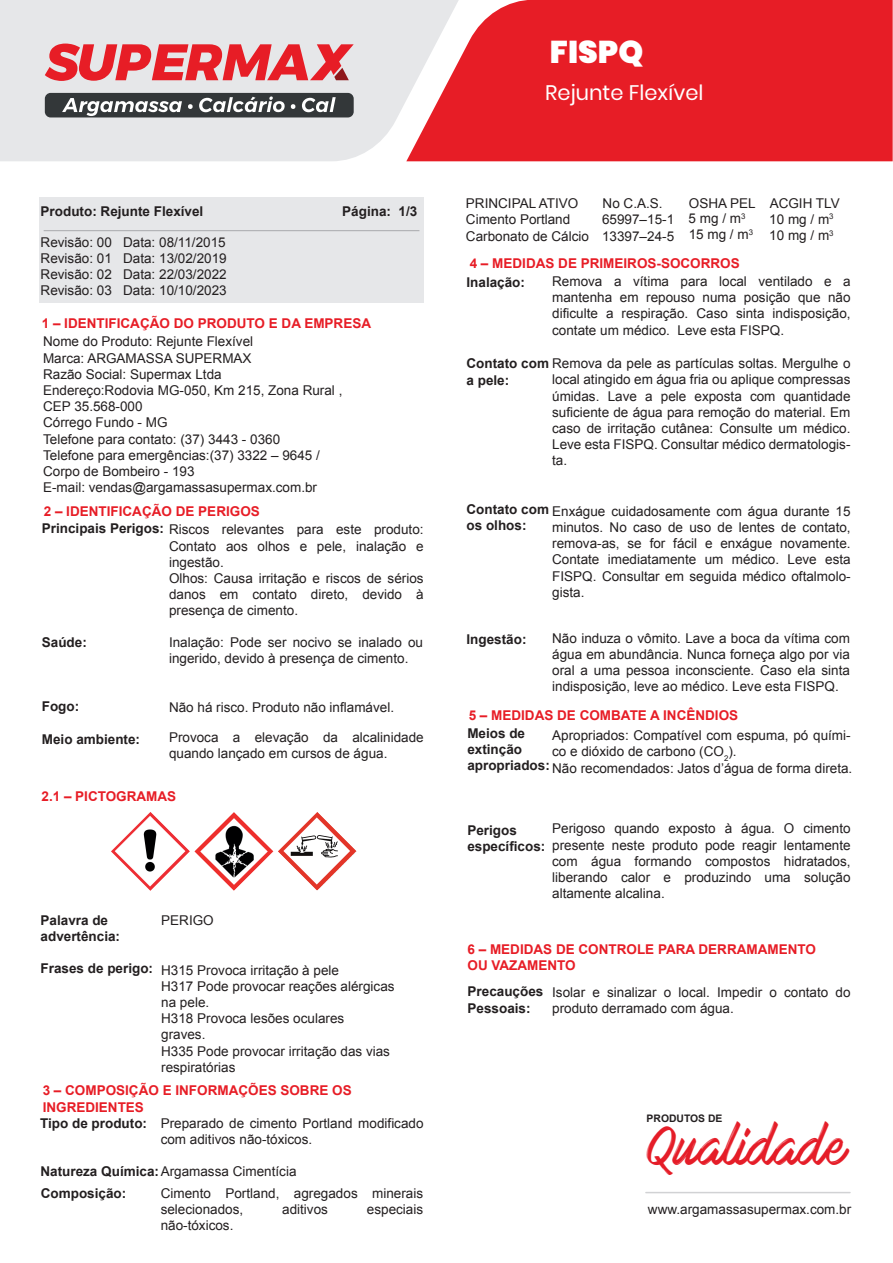
<style>
.page{position:relative;width:893px;height:1263px;background:#fff}
.page>*{position:absolute;margin:0;border:0;box-sizing:border-box;transform-origin:0 0}
.t1{font:48.6px "Mark My Words";color:#e51d28}
.t2{font:900 31.5px "Poppins";color:#fff}
.t3{font:21px "Poppins";color:#fff}
.t4{font:13.5px/16.2px "Arial";color:#231f20}
.t5{font:700 13.5px/16.2px "Arial";color:#231f20}
.t6{font:700 13.5px/16.2px "Arial";color:#e71d26}
.t7{font:700 10.35px "Arial";color:#231f20}
.s1{font-weight:700;color:#e71d26}
.s2{font-weight:700}
</style>
<div class="page">
<hr style="left:646px;top:1192px;width:204px;height:1px;background:#d1d2d4">
<div style="left:0;top:0;width:406px;height:161px;background:#e6e7e9"></div>
<svg style="left:406px;top:0;width:487px;height:161px;background:#e83139"></svg>
<div style="left:45px;top:93px;width:309px;height:24px;background:#333739;border-radius:6px"></div>
<svg style="left:62px;top:98px;width:120px;height:18px"></svg>
<svg style="left:188px;top:104px;width:5px;height:5px"></svg>
<svg style="left:199px;top:96px;width:86px;height:16px"></svg>
<svg style="left:291px;top:104px;width:4px;height:5px"></svg>
<svg style="left:302px;top:97px;width:34px;height:15px"></svg>
<svg style="left:45px;top:44px;width:309px;height:37px;background:#e57076"></svg>
<div style="left:39px;top:197px;width:384px;height:105px;background:#e6e7e9"></div>
<hr style="left:44px;top:230px;width:375px;height:1px;background:#a8a9ad">
<img style="left:194px;top:812px;width:79px;height:79px">
<img style="left:111px;top:812px;width:79px;height:79px">
<img style="left:278px;top:812px;width:79px;height:78px">
<p class="t5" style="left:41px;top:204px;width:164px">Produto: Rejunte Flexível</p>
<p class="t4" style="left:41px;top:234px;width:188px;text-align:justify">Revisão: 00 Data: 08/11/2015<br>Revisão: 01 Data: 13/02/2019<br>Revisão: 02 Data: 22/03/2022<br>Revisão: 03 Data: 10/10/2023</p>
<p class="t5" style="left:342px;top:204px;width:77px">Página: 1/3</p>
<p class="t6" style="left:42px;top:316px;width:331px">1 – IDENTIFICAÇÃO DO PRODUTO E DA EMPRESA</p>
<p class="t4" style="left:43px;top:334px;width:301px">Nome do Produto: Rejunte Flexível<br>Marca: ARGAMASSA SUPERMAX<br>Razão Social: Supermax Ltda<br>Endereço:Rodovia MG-050, Km 215, Zona Rural ,<br>CEP 35.568-000<br>Córrego Fundo - MG<br>Telefone para contato: (37) 3443 - 0360<br>Telefone para emergências:(37) 3322 – 9645 /<br>Corpo de Bombeiro - 193<br>E-mail: vendas@argamassasupermax.com.br</p>
<p class="t4" style="left:42px;top:502px;width:383px;line-height:18.6px"><span class="s1">2 – IDENTIFICAÇÃO DE PERIGOS<br></span><span class="s2">Principais Perigos:</span> Riscos relevantes para este produto:</p>
<p class="t5" style="left:42px;top:634px;width:47px">Saúde:</p>
<p class="t5" style="left:42px;top:699px;width:39px">Fogo:</p>
<p class="t5" style="left:42px;top:731px;width:100px">Meio ambiente:</p>
<p class="t4" style="left:169px;top:538px;width:256px">Contato aos olhos e pele, inalação e ingestão.<br>Olhos: Causa irritação e riscos de sérios danos em contato direto, devido à presença de cimento.</p>
<p class="t4" style="left:169px;top:634px;width:256px">Inalação: Pode ser nocivo se inalado ou ingerido, devido à presença de cimento.</p>
<p class="t4" style="left:169px;top:699px;width:227px">Não há risco. Produto não inflamável.</p>
<p class="t4" style="left:169px;top:729px;width:256px">Provoca a elevação da alcalinidade quando lançado em cursos de água.</p>
<p class="t6" style="left:42px;top:788px;width:136px">2.1 – PICTOGRAMAS</p>
<p class="t5" style="left:41px;top:912px;width:81px">Palavra de advertência:</p>
<p class="t5" style="left:41px;top:961px;width:114px">Frases de perigo:</p>
<p class="t4" style="left:161px;top:912px;width:54px">PERIGO</p>
<p class="t4" style="left:161px;top:962px;width:235px">H315 Provoca irritação à pele<br>H317 Pode provocar reações alérgicas na pele.<br>H318 Provoca lesões oculares<br>graves.<br>H335 Pode provocar irritação das vias respiratórias</p>
<p class="t6" style="left:43px;top:1083px;width:311px">3 – COMPOSIÇÃO E INFORMAÇÕES SOBRE OS<br>INGREDIENTES</p>
<p class="t5" style="left:40px;top:1116px;width:108px">Tipo de produto:</p>
<p class="t4" style="left:161px;top:1115px;width:264px">Preparado de cimento Portland modificado com aditivos não-tóxicos.</p>
<p class="t4" style="left:40px;top:1163px;width:258px"><span class="s2">Natureza Química:</span>Argamassa Cimentícia</p>
<p class="t5" style="left:41px;top:1186px;width:87px">Composição:</p>
<p class="t4" style="left:161px;top:1185px;width:264px">Cimento Portland, agregados minerais selecionados,</p>
<p class="t4" style="left:282px;top:1201px;width:47px">aditivos</p>
<p class="t4" style="left:367px;top:1201px;width:58px">especiais</p>
<p class="t4" style="left:161px;top:1217px;width:74px">não-tóxicos.</p>
<h2 class="t2" style="left:550px;top:34px;width:95px">FISPQ</h2>
<h3 class="t3" style="left:545px;top:80px;width:160px">Rejunte Flexível</h3>
<p class="t4" style="left:466px;top:195px;width:125px">PRINCIPAL ATIVO<br>Cimento Portland<br>Carbonato de Cálcio</p>
<p class="t4" style="left:602px;top:195px;width:74px">No C.A.S.<br>65997–15-1<br>13397–24-5</p>
<p class="t4" style="left:689px;top:196px;width:153px;line-height:14.9px">OSHA PEL ACGIH TLV<br>5 mg / m<sup>3</sup></p>
<p class="t4" style="left:769px;top:211px;width:66px">10 mg / m<sup>3<br></sup>10 mg / m<sup>3</sup></p>
<p class="t4" style="left:689px;top:227px;width:66px">15 mg / m<sup>3</sup></p>
<p class="t6" style="left:470px;top:256px;width:272px">4 – MEDIDAS DE PRIMEIROS-SOCORROS</p>
<p class="t5" style="left:466px;top:275px;width:60px">Inalação:</p>
<p class="t4" style="left:552px;top:273px;width:300px;text-align:justify">Remova a vítima para local ventilado e a mantenha em repouso numa posição que não dificulte a respiração. Caso sinta indisposição, contate um médico. Leve esta FISPQ.</p>
<p class="t4" style="left:552px;top:372px;width:300px;text-align:justify">local atingido em água fria ou aplique compressas úmidas. Lave a pele exposta com quantidade suficiente de água para remoção do material. Em caso de irritação cutânea: Consulte um médico.<br>Leve esta FISPQ. Consultar médico dermatologis&shy;ta.</p>
<p class="t4" style="left:466px;top:355px;width:385px"><span class="s2">Contato com</span> Remova da pele as partículas soltas. Mergulhe o <span class="s2">a pele:</span></p>
<p class="t5" style="left:466px;top:502px;width:84px">Contato com os olhos:</p>
<p class="t4" style="left:552px;top:503px;width:300px;text-align:justify">Enxágue cuidadosamente com água durante 15 minutos. No caso de uso de lentes de contato, remova-as, se for fácil e enxágue novamente.<br>Contate imediatamente um médico. Leve esta FISPQ. Consultar em seguida médico oftalmolo&shy;gista.</p>
<p class="t4" style="left:552px;top:630px;width:299px;text-align:justify">Não induza o vômito. Lave a boca da vítima com água em abundância. Nunca forneça algo por via oral a uma pessoa inconsciente. Caso ela sinta indisposição, leve ao médico. Leve esta FISPQ.</p>
<p class="t4" style="left:552px;top:727px;width:302px">Apropriados: Compatível com espuma, pó quími&shy;co e dióxido de carbono (CO<sub>2</sub>).<br>Não recomendados: Jatos d’água de forma direta.</p>
<p class="t5" style="left:466px;top:631px;width:62px">Ingestão:</p>
<p class="t6" style="left:469px;top:707px;width:271px">5 – MEDIDAS DE COMBATE A INCÊNDIOS</p>
<p class="t5" style="left:467px;top:726px;width:84px">Meios de extinção apropriados:</p>
<p class="t5" style="left:467px;top:823px;width:80px">Perigos específicos:</p>
<p class="t4" style="left:552px;top:821px;width:300px;text-align:justify">Perigoso quando exposto à água. O cimento presente neste produto pode reagir lentamente com água formando compostos hidratados, liberando calor e produzindo uma solução altamente alcalina.</p>
<p class="t6" style="left:467px;top:941px;width:350px">6 – MEDIDAS DE CONTROLE PARA DERRAMAMENTO<br>OU VAZAMENTO</p>
<p class="t5" style="left:468px;top:984px;width:77px">Precauções<br>Pessoais:</p>
<p class="t4" style="left:552px;top:984px;width:300px">Isolar e sinalizar o local. Impedir o contato do produto derramado com água.</p>
<p class="t7" style="left:647px;top:1111px;width:77px">PRODUTOS DE</p>
<h1 class="t1" style="left:647px;top:1120px;width:201px">Qualidade</h1>
<p class="t4" style="left:648px;top:1201px;width:205px">www.argamassasupermax.com.br</p>
</div>
